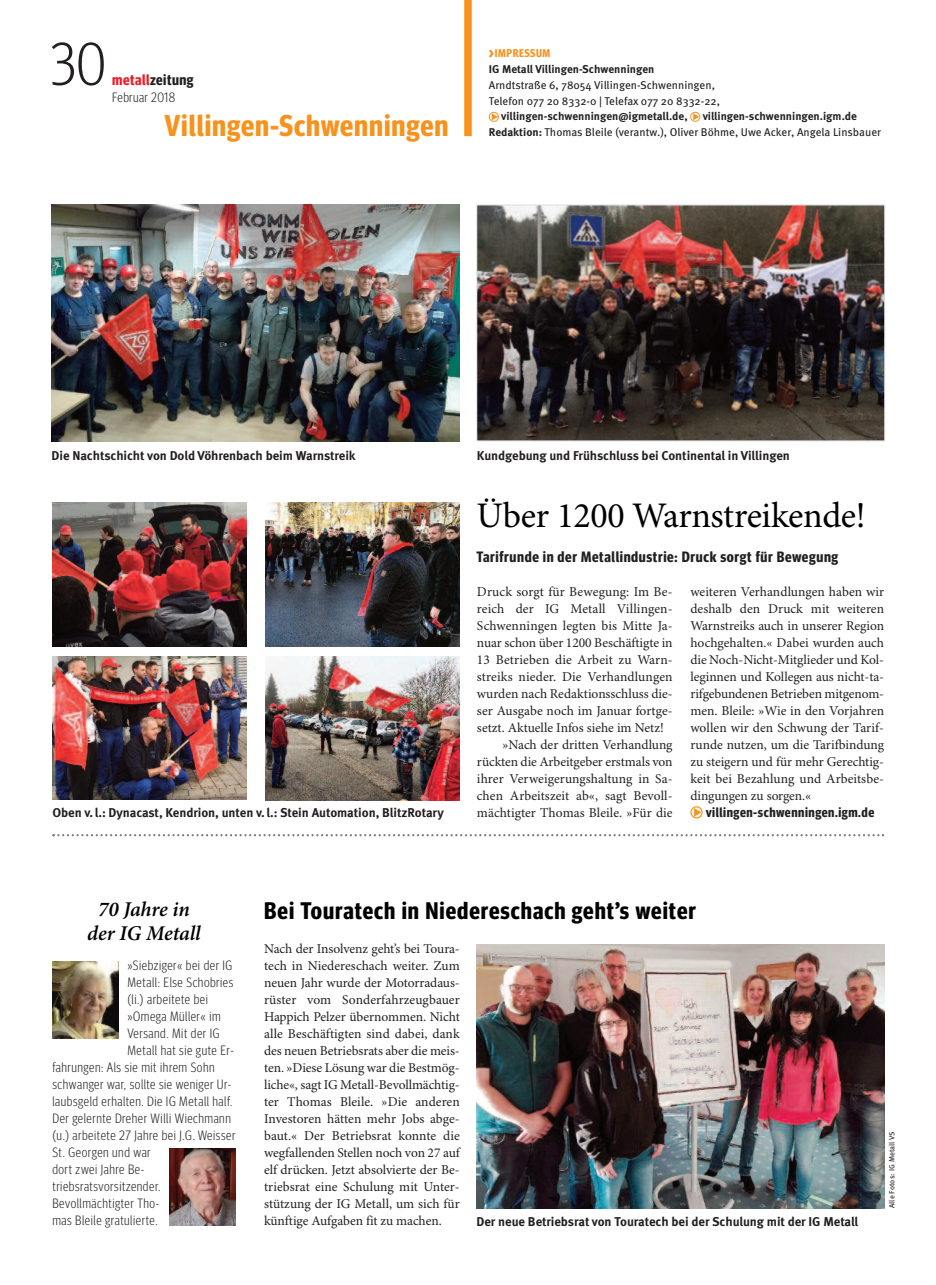
<style>
.page{position:relative;width:936px;height:1285px;background:#fff}
.page>*{position:absolute;margin:0;border:0;box-sizing:border-box;transform-origin:0 0}
.t1{font:300 60px "Meta Headline Cond OT";color:#231f20}
.t2{font:36px "Minion Pro";letter-spacing:-.01em;color:#000}
.t3{font:700 30px "Meta Headline Cond OT";letter-spacing:.03em;color:#f7931d}
.t4{font:700 24px "Meta Headline Cond OT";letter-spacing:.04em;color:#000}
.t5{font:italic 600 21px/24px "Minion Pro";letter-spacing:-.01em;color:#000;text-align:center}
.t6{font:700 15px "Meta Headline Cond OT";letter-spacing:.04em;color:#231f20}
.t7{font:13.5px/17px "Minion Pro";color:#231f20;text-align:justify}
.t8{font:300 13.5px "Meta Headline Cond OT";letter-spacing:.04em;color:#231f20}
.t9{font:700 13.5px "Meta Headline Cond OT";letter-spacing:.04em;color:#231f20}
.t10{font:700 12.75px "Meta OT";letter-spacing:-.005em;color:#231f20}
.t11{font:11.25px/15.8px "Meta OT";color:#231f20}
.t12{font:700 11.25px "Meta OT";color:#231f20}
.t13{font:700 11.25px "Meta Headline Cond OT";letter-spacing:.05em;color:#f7931d}
.t14{font:7.5px "Meta OT";letter-spacing:.01em;color:#231f20}
.s1{color:#ee1c28}
.s2{font-size:15.75px}
.s3{font-weight:700}
</style>
<div class="page">
<div style="left:464px;top:0;width:7px;height:136px;background:#f7931d"></div>
<svg style="left:52px;top:834px;width:832px;height:2px"></svg>
<img style="left:477px;top:944px;width:407px;height:264px">
<svg style="left:690px;top:806px;width:12px;height:12px"></svg>
<svg style="left:489px;top:112px;width:10px;height:10px"></svg>
<svg style="left:690px;top:112px;width:10px;height:10px"></svg>
<img style="left:51px;top:205px;width:408px;height:236px">
<img style="left:52px;top:656px;width:195px;height:143px">
<img style="left:265px;top:502px;width:194px;height:144px">
<img style="left:52px;top:502px;width:195px;height:144px">
<img style="left:265px;top:656px;width:194px;height:144px">
<img style="left:478px;top:207px;width:404px;height:232px">
<div style="left:476px;top:205px;width:408px;height:236px;border:1px solid #dcdddf"></div>
<img style="left:52px;top:961px;width:66px;height:76px">
<img style="left:169px;top:1148px;width:66px;height:76px">
<h1 class="t1" style="left:50px;top:43px;width:58px">30</h1>
<p class="t6" style="left:112px;top:74px;width:83px"><span class="s1">metall</span>zeitung</p>
<p class="t8" style="left:112px;top:92px;width:65px">Februar 2018</p>
<h3 class="t3" style="left:165px;top:115px;width:285px">Villingen-Schwenningen</h3>
<p class="t13" style="left:489px;top:49px;width:63px"><span class="s2">&gt;</span>IMPRESSUM</p>
<p class="t12" style="left:489px;top:65px;width:167px">IG Metall Villingen-Schwenningen</p>
<p class="t11" style="left:489px;top:78px;width:233px">Arndtstraße 6, 78054 Villingen-Schwenningen,<br>Telefon 077 20 8332-0 | Telefax 077 20 8332-22,</p>
<p class="t12" style="left:501px;top:112px;width:188px">villingen-schwenningen@igmetall.de,</p>
<p class="t11" style="left:489px;top:109px;width:394px;text-indent:214px"><span class="s3">villingen-schwenningen.igm.de<br>Redaktion:</span> Thomas Bleile (verantw.), Oliver Böhme, Uwe Acker, Angela Linsbauer</p>
<p class="t10" style="left:51px;top:450px;width:305px">Die Nachtschicht von Dold Vöhrenbach beim Warnstreik</p>
<p class="t10" style="left:52px;top:807px;width:393px">Oben v.l.: Dynacast, Kendrion, unten v.l.: Stein Automation, BlitzRotary</p>
<p class="t10" style="left:477px;top:450px;width:314px">Kundgebung und Frühschluss bei Continental in Villingen</p>
<h2 class="t2" style="left:476px;top:501px;width:391px">Über 1200 Warnstreikende!</h2>
<p class="t6" style="left:476px;top:551px;width:363px">Tarifrunde in der Metallindustrie: Druck sorgt für Bewegung</p>
<p class="t7" style="left:477px;top:584px;width:197px">Druck sorgt für Bewegung: Im Be-</p>
<p class="t7" style="left:477px;top:601px;width:197px">reich der IG Metall Villingen-</p>
<p class="t7" style="left:477px;top:618px;width:197px">Schwenningen legten bis Mitte Ja-</p>
<p class="t7" style="left:477px;top:635px;width:197px">nuar schon über 1200 Beschäftigte in</p>
<p class="t7" style="left:477px;top:652px;width:197px">13 Betrieben die Arbeit zu Warn-</p>
<p class="t7" style="left:477px;top:669px;width:197px">streiks nieder. Die Verhandlungen</p>
<p class="t7" style="left:477px;top:686px;width:197px">wurden nach Redaktionsschluss die-</p>
<p class="t7" style="left:477px;top:703px;width:197px">ser Ausgabe noch im Januar fortge-</p>
<p class="t7" style="left:477px;top:720px;width:188px">setzt. Aktuelle Infos siehe im Netz!</p>
<p class="t7" style="left:502px;top:737px;width:172px">»Nach der dritten Verhandlung</p>
<p class="t7" style="left:477px;top:754px;width:197px">rückten die Arbeitgeber erstmals von</p>
<p class="t7" style="left:477px;top:771px;width:197px">ihrer Verweigerungshaltung in Sa-</p>
<p class="t7" style="left:477px;top:788px;width:197px">chen Arbeitszeit ab«, sagt Bevoll-</p>
<p class="t7" style="left:477px;top:805px;width:197px">mächtigter Thomas Bleile. »Für die</p>
<p class="t7" style="left:690px;top:584px;width:195px">weiteren Verhandlungen haben wir deshalb den Druck mit weiteren Warnstreiks auch in unserer Region hochgehalten.« Dabei wurden auch die Noch-Nicht-Mitglieder und Kol&shy;leginnen und Kollegen aus nicht-ta&shy;rifgebundenen Betrieben mitgenom&shy;men. Bleile: »Wie in den Vorjahren wollen wir den Schwung der Tarif&shy;runde nutzen, um die Tarifbindung zu steigern und für mehr Gerechtig&shy;keit bei Bezahlung und Arbeitsbe&shy;dingungen zu sorgen.«</p>
<p class="t9" style="left:705px;top:807px;width:170px">villingen-schwenningen.igm.de</p>
<h3 class="t5" style="left:87px;top:899px;width:115px">70 Jahre in der IG Metall</h3>
<p class="t8" style="left:127px;top:960px;width:106px">»Siebziger« bei der IG</p>
<p class="t8" style="left:127px;top:977px;width:107px">Metall: Else Schobries</p>
<p class="t8" style="left:127px;top:994px;width:82px">(li.) arbeitete bei</p>
<p class="t8" style="left:127px;top:1011px;width:95px">»Omega Müller« im</p>
<p class="t8" style="left:127px;top:1028px;width:94px">Versand. Mit der IG</p>
<p class="t8" style="left:127px;top:1045px;width:108px">Metall hat sie gute Er-</p>
<p class="t8" style="left:52px;top:1062px;width:164px">fahrungen: Als sie mit ihrem Sohn</p>
<p class="t8" style="left:52px;top:1079px;width:180px">schwanger war, sollte sie weniger Ur-</p>
<p class="t8" style="left:52px;top:1096px;width:181px">laubsgeld erhalten. Die IG Metall half.</p>
<p class="t8" style="left:52px;top:1113px;width:180px">Der gelernte Dreher Willi Wiechmann</p>
<p class="t8" style="left:52px;top:1130px;width:184px">(u.) arbeitete 27 Jahre bei J.G. Weisser</p>
<p class="t8" style="left:52px;top:1147px;width:100px">St. Georgen und war</p>
<p class="t8" style="left:52px;top:1164px;width:93px">dort zwei Jahre Be-</p>
<p class="t8" style="left:52px;top:1181px;width:109px">triebsratsvorsitzender.</p>
<p class="t8" style="left:52px;top:1198px;width:108px">Bevollmächtigter Tho-</p>
<p class="t8" style="left:52px;top:1215px;width:107px">mas Bleile gratulierte.</p>
<h3 class="t4" style="left:264px;top:902px;width:433px">Bei Touratech in Niedereschach geht’s weiter</h3>
<p class="t7" style="left:264px;top:941px;width:197px">Nach der Insolvenz geht’s bei Toura&shy;tech in Niedereschach weiter. Zum neuen Jahr wurde der Motorradaus&shy;rüster vom Sonderfahrzeugbauer Happich Pelzer übernommen. Nicht alle Beschäftigten sind dabei, dank des neuen Betriebsrats aber die meis&shy;ten. »Diese Lösung war die Bestmög&shy;liche«, sagt IG Metall-Bevollmächtig&shy;ter Thomas Bleile. »Die anderen Investoren hätten mehr Jobs abge&shy;baut.« Der Betriebsrat konnte die wegfallenden Stellen noch von 27 auf elf drücken. Jetzt absolvierte der Be&shy;triebsrat eine Schulung mit Unter&shy;stützung der IG Metall, um sich für künftige Aufgaben fit zu machen.</p>
<p class="t10" style="left:476px;top:1215px;width:383px">Der neue Betriebsrat von Touratech bei der Schulung mit der IG Metall</p>
<p class="t14" style="left:889px;top:1207px;width:78px;rotate:-90deg">Alle Fotos: IG Metall VS</p>
</div>
